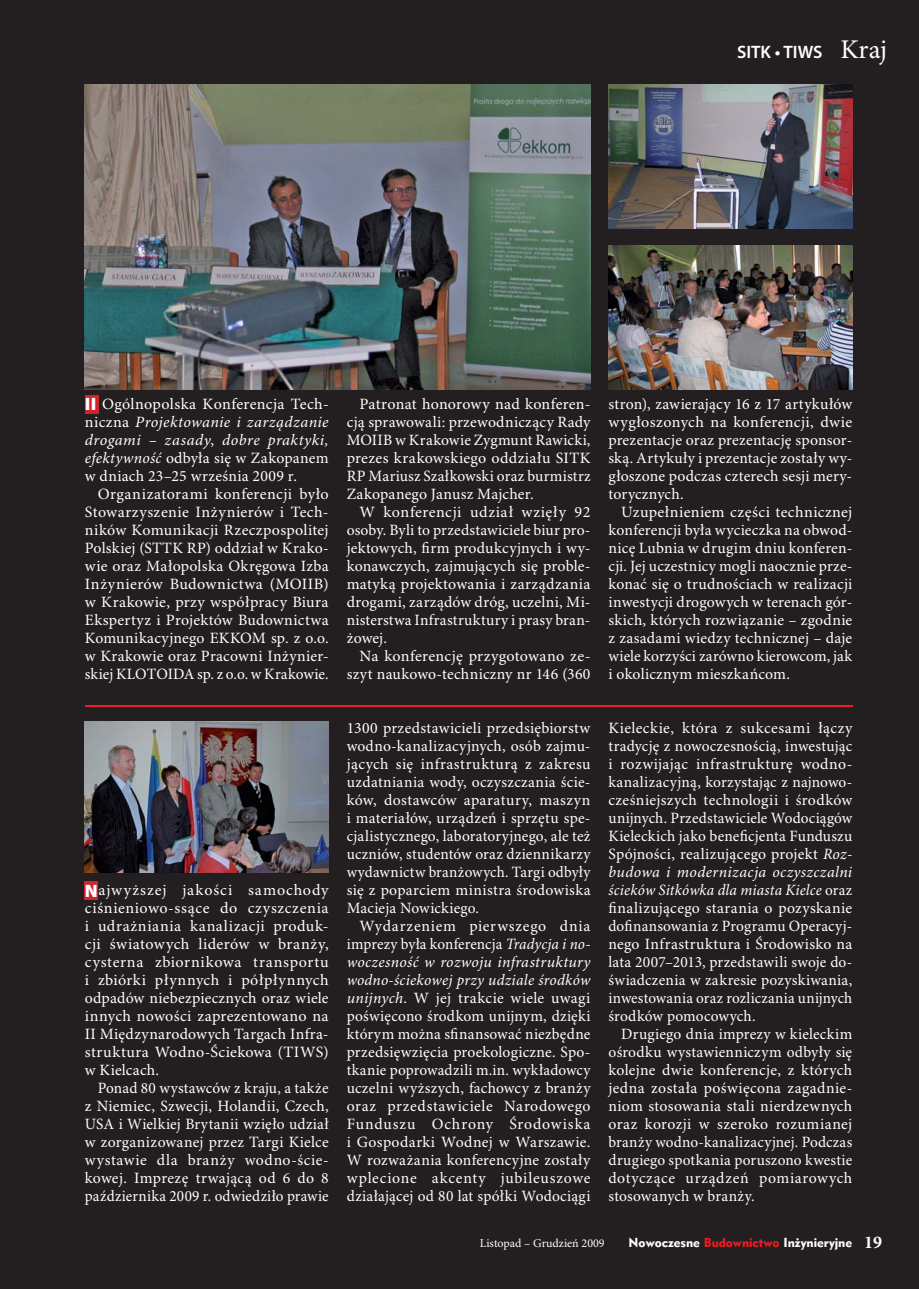
<style>
.page{position:relative;width:919px;height:1289px;background:#fff}
.page>*{position:absolute;margin:0;border:0;box-sizing:border-box;transform-origin:0 0}
.t1{font:600 18px "Myriad Pro";color:#fff}
.t2{font:15.75px/18px "Minion Pro";letter-spacing:.02em;color:#fff;text-align:justify}
.t3{font:12px "Geometr 415 Blk PL";color:#fff}
.t4{font:12px "Minion Pro";color:#fff}
.s1{font-family:"Minion Pro";font-weight:400;font-size:27px}
.s2{font-family:"Myriad Pro";font-weight:900;font-size:18px}
.s3{font-style:italic}
.s4{color:#ed1c24}
.s5{font-family:"Minion Pro";font-weight:700;font-size:18px}
</style>
<div class="page">
<div style="left:13px;top:0;width:905px;height:1288px;background:#231f20"></div>
<div style="left:0;top:0;width:26px;height:1288px;background:#231f20"></div>
<hr style="left:85px;top:705px;width:767px;height:2px;background:#ed1c24">
<div style="left:85px;top:881px;width:13px;height:18px;background:#d2232a"></div>
<div style="left:85px;top:395px;width:13px;height:18px;background:#d2232a"></div>
<img style="left:85px;top:85px;width:505px;height:304px">
<img style="left:85px;top:721px;width:244px;height:151px">
<img style="left:608px;top:85px;width:244px;height:144px">
<img style="left:608px;top:245px;width:244px;height:144px">
<p class="t1" style="left:737px;top:45px;width:152px">SITK • TIWS <span class="s1">Kraj</span></p>
<p class="t2" style="left:85px;top:396px;width:245px"><span class="s2">II</span> Ogólnopolska Konferencja Tech&shy;niczna <span class="s3">Projektowanie i zarządzanie drogami – zasady</span>, <span class="s3">dobre praktyki, efektywność</span> odbyła się w Zakopanem w dniach 23–25 września 2009 r.</p>
<p class="t2" style="left:85px;top:486px;width:246px;text-indent:13px">Organizatorami konferencji było Stowarzyszenie Inżynierów i Tech&shy;ników Komunikacji Rzeczpospolitej Polskiej (STTK RP) oddział w Krako&shy;wie oraz Małopolska Okręgowa Izba Inżynierów Budownictwa (MOIIB) w Krakowie, przy współpracy Biura Ekspertyz i Projektów Budownictwa Komunikacyjnego EKKOM sp. z o.o. w Krakowie oraz Pracowni Inżynier&shy;skiej KLOTOIDA sp. z o.o. w Krakowie.</p>
<p class="t2" style="left:85px;top:882px;width:245px"><span class="s2">N</span>ajwyższej jakości samochody ciśnieniowo-ssące do czyszczenia i udrażniania kanalizacji produk&shy;cji światowych liderów w branży, cysterna zbiornikowa transportu i zbiórki płynnych i półpłynnych odpadów niebezpiecznych oraz wiele innych nowości zaprezentowano na II Międzynarodowych Targach Infra&shy;struktura Wodno-Ściekowa (TIWS) w Kielcach.</p>
<p class="t2" style="left:85px;top:1080px;width:245px;text-indent:13px">Ponad 80 wystawców z kraju, a także z Niemiec, Szwecji, Holandii, Czech, USA i Wielkiej Brytanii wzięło udział w zorganizowanej przez Targi Kielce wystawie dla branży wodno-ście&shy;kowej. Imprezę trwającą od 6 do 8 października 2009 r. odwiedziło prawie</p>
<p class="t2" style="left:346px;top:396px;width:245px;text-indent:13px">Patronat honorowy nad konferen&shy;cją sprawowali: przewodniczący Rady MOIIB w Krakowie Zygmunt Rawicki, prezes krakowskiego oddziału SITK RP Mariusz Szałkowski oraz burmistrz Zakopanego Janusz Majcher.</p>
<p class="t2" style="left:346px;top:504px;width:245px;text-indent:13px">W konferencji udział wzięły 92 osoby. Byli to przedstawiciele biur pro&shy;jektowych, firm produkcyjnych i wy&shy;konawczych, zajmujących się proble&shy;matyką projektowania i zarządzania drogami, zarządów dróg, uczelni, Mi&shy;nisterstwa Infrastruktury i prasy bran&shy;żowej.</p>
<p class="t2" style="left:346px;top:648px;width:245px;text-align:right">Na konferencję przygotowano ze&shy;szyt naukowo-techniczny nr 146 (360</p>
<p class="t2" style="left:346px;top:720px;width:245px">1300 przedstawicieli przedsiębiorstw wodno-kanalizacyjnych, osób zajmu&shy;jących się infrastrukturą z zakresu uzdatniania wody, oczyszczania ście&shy;ków, dostawców aparatury, maszyn i materiałów, urządzeń i sprzętu spe&shy;cjalistycznego, laboratoryjnego, ale też uczniów, studentów oraz dziennikarzy wydawnictw branżowych. Targi odbyły się z poparciem ministra środowiska Macieja Nowickiego.</p>
<p class="t2" style="left:346px;top:918px;width:245px;text-indent:13px">Wydarzeniem pierwszego dnia imprezy była konferencja <span class="s3">Tradycja i no&shy;woczesność w rozwoju infrastruktury wodno-ściekowej przy udziale środków unijnych</span>. W jej trakcie wiele uwagi poświęcono środkom unijnym, dzięki którym można sfinansować niezbędne przedsięwzięcia proekologiczne. Spo&shy;tkanie poprowadzili m.in. wykładowcy uczelni wyższych, fachowcy z branży oraz przedstawiciele Narodowego Funduszu Ochrony Środowiska i Gospodarki Wodnej w Warszawie.<br>W rozważania konferencyjne zostały wplecione akcenty jubileuszowe działającej od 80 lat spółki Wodociągi</p>
<p class="t2" style="left:608px;top:396px;width:245px">stron), zawierający 16 z 17 artykułów wygłoszonych na konferencji, dwie prezentacje oraz prezentację sponsor&shy;ską. Artykuły i prezentacje zostały wy&shy;głoszone podczas czterech sesji mery&shy;torycznych.</p>
<p class="t2" style="left:608px;top:504px;width:246px;text-indent:13px">Uzupełnieniem części technicznej konferencji była wycieczka na obwod&shy;nicę Lubnia w drugim dniu konferen&shy;cji. Jej uczestnicy mogli naocznie prze&shy;konać się o trudnościach w realizacji inwestycji drogowych w terenach gór&shy;skich, których rozwiązanie – zgodnie z zasadami wiedzy technicznej – daje wiele korzyści zarówno kierowcom, jak i okolicznym mieszkańcom.</p>
<p class="t2" style="left:608px;top:720px;width:245px">Kieleckie, która z sukcesami łączy tradycję z nowoczesnością, inwestując i rozwijając infrastrukturę wodno&shy;kanalizacyjną, korzystając z najnowo&shy;cześniejszych technologii i środków unijnych. Przedstawiciele Wodociągów Kieleckich jako beneficjenta Funduszu Spójności, realizującego projekt <span class="s3">Roz&shy;budowa i modernizacja oczyszczalni ścieków Sitkówka dla miasta Kielce</span> oraz finalizującego starania o pozyskanie dofinansowania z Programu Operacyj&shy;nego Infrastruktura i Środowisko na lata 2007–2013, przedstawili swoje do&shy;świadczenia w zakresie pozyskiwania, inwestowania oraz rozliczania unijnych środków pomocowych.</p>
<p class="t2" style="left:608px;top:1026px;width:246px;text-indent:13px">Drugiego dnia imprezy w kieleckim ośrodku wystawienniczym odbyły się kolejne dwie konferencje, z których jedna została poświęcona zagadnie&shy;niom stosowania stali nierdzewnych oraz korozji w szeroko rozumianej branży wodno-kanalizacyjnej. Podczas drugiego spotkania poruszono kwestie dotyczące urządzeń pomiarowych stosowanych w branży.</p>
<p class="t4" style="left:480px;top:1238px;width:126px">Listopad – Grudzień 2009</p>
<p class="t3" style="left:628px;top:1235px;width:255px">Nowoczesne <span class="s4">Budownictwo</span> Inżynieryjne <span class="s5">19</span></p>
</div>
